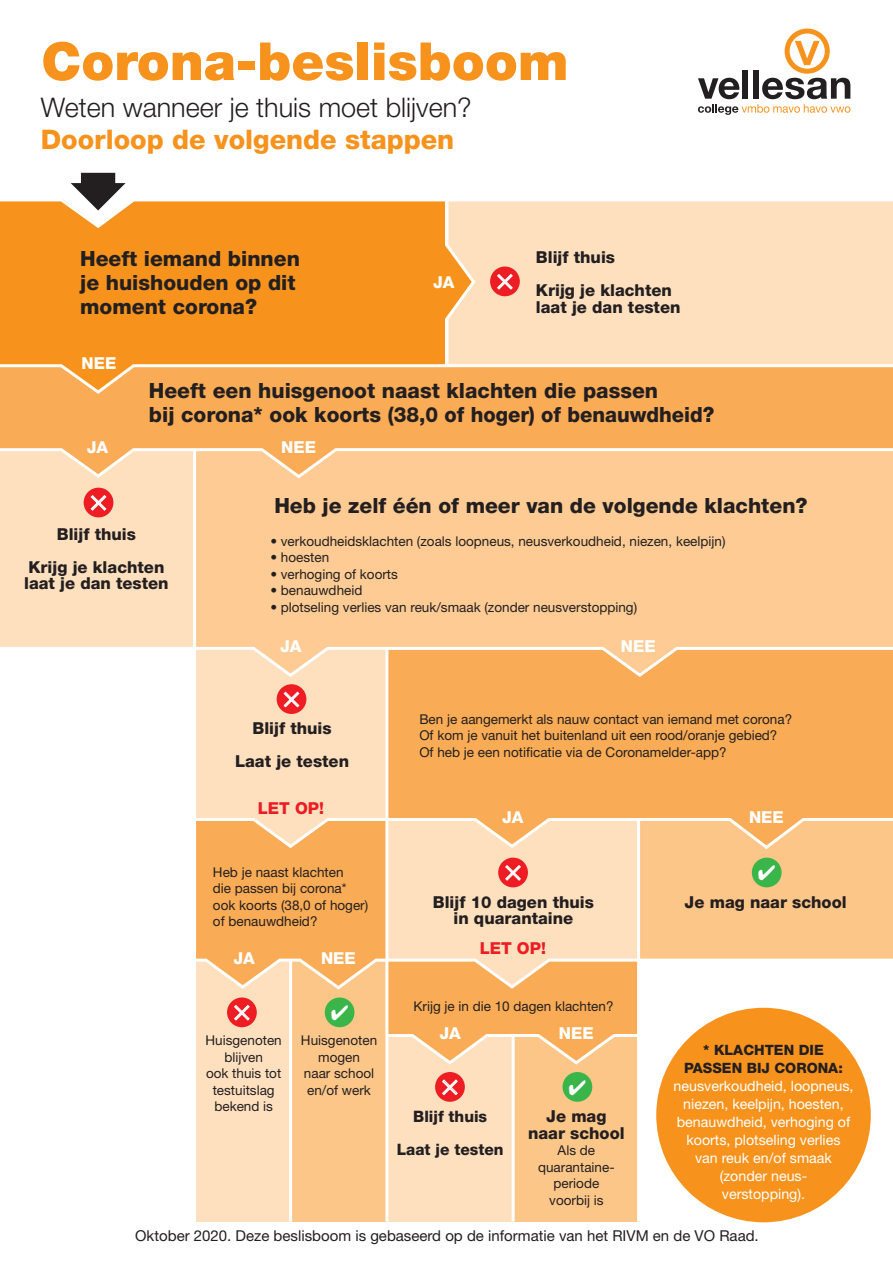
<style>
.page{position:relative;width:893px;height:1263px;background:#fff}
.page>*{position:absolute;margin:0;border:0;box-sizing:border-box;transform-origin:0 0}
.t1{font:70.2px "Arrow 7";color:#231f20}
.t2{font:900 52.5px "Helvetica Neue LT Std";color:#f7931d}
.t3{font:300 27px "Helvetica Neue LT Std";color:#231f20}
.t4{font:800 27px "Helvetica Neue LT Std";color:#f7931d}
.t5{font:800 21px/24px "Helvetica Neue LT Std";color:#231f20}
.t6{font:800 16.5px/33px "Helvetica Neue LT Std";color:#231f20;text-align:center}
.t7{font:800 16.5px "Helvetica Neue LT Std";color:#fff}
.t8{font:800 16.5px "Helvetica Neue LT Std";color:#ee1d23}
.t9{font:800 15.75px/33px "Helvetica Neue LT Std";color:#231f20;text-align:center}
.t10{font:15px "Helvetica Neue LT Std";color:#231f20}
.t11{font:14.25px/18px "Helvetica Neue LT Std";color:#fff;text-align:center}
.t12{font:800 14.25px/18px "Helvetica Neue LT Std";color:#231f20;text-align:center}
.t13{font:13.5px/16.5px "Helvetica Neue LT Std";color:#231f20;text-align:center}
</style>
<div class="page">
<div style="left:513px;top:1021px;width:126px;height:201px;background:#fdc689"></div>
<div style="left:387px;top:1033px;width:126px;height:189px;background:#fee0bf"></div>
<div style="left:435px;top:1072px;width:30px;height:30px;background:#ee1d23;border-radius:50%"></div>
<div style="left:562px;top:1072px;width:30px;height:30px;background:#3ab54a;border-radius:50%"></div>
<div style="left:388px;top:679px;width:505px;height:137px;background:#faab55"></div>
<div style="left:195px;top:958px;width:96px;height:264px;background:#fee0bf"></div>
<div style="left:291px;top:958px;width:96px;height:264px;background:#fdc689"></div>
<div style="left:196px;top:679px;width:189px;height:137px;background:#fee0bf"></div>
<div style="left:277px;top:684px;width:29px;height:30px;background:#ee1d23;border-radius:50%"></div>
<div style="left:0;top:426px;width:195px;height:223px;background:#fee0bf"></div>
<div style="left:196px;top:480px;width:697px;height:165px;background:#fdcb93"></div>
<div style="left:84px;top:488px;width:29px;height:29px;background:#ee1d23;border-radius:50%"></div>
<div style="left:0;top:396px;width:893px;height:51px;background:#faab55"></div>
<svg style="left:698px;top:29px;width:152px;height:86px"></svg>
<div style="left:656px;top:1008px;width:215px;height:214px;background:#f7931d;border-radius:50%"></div>
<svg style="left:0;top:447px;width:893px;height:33px"></svg>
<svg style="left:0;top:645px;width:893px;height:34px"></svg>
<hr style="left:193px;top:449px;width:3px;height:773px;background:#fff">
<hr style="left:385px;top:648px;width:3px;height:574px;background:#fff">
<hr style="left:289px;top:960px;width:3px;height:262px;background:#fff">
<hr style="left:512px;top:1035px;width:3px;height:187px;background:#fff">
<hr style="left:637px;top:819px;width:3px;height:403px;background:#fff">
<svg style="left:442px;top:1079px;width:16px;height:16px"></svg>
<svg style="left:283px;top:691px;width:17px;height:17px"></svg>
<svg style="left:90px;top:495px;width:17px;height:16px"></svg>
<svg style="left:0;top:199px;width:893px;height:197px;background:#fab86e"></svg>
<svg style="left:196px;top:816px;width:697px;height:250px"></svg>
<h2 class="t2" style="left:41px;top:30px;width:528px">Corona-beslisboom</h2>
<h3 class="t3" style="left:41px;top:91px;width:433px">Weten wanneer je thuis moet blijven?</h3>
<h3 class="t4" style="left:41px;top:124px;width:415px">Doorloop de volgende stappen</h3>
<h1 class="t1" style="left:126px;top:238px;width:63px;rotate:-180deg">A</h1>
<h3 class="t5" style="left:80px;top:247px;width:221px">Heeft iemand binnen je huishouden op dit moment corona?</h3>
<p class="t7" style="left:82px;top:353px;width:36px">NEE</p>
<p class="t7" style="left:433px;top:272px;width:23px">JA</p>
<p class="t6" style="left:536px;top:241px;width:137px;text-align:left">Blijf thuis<br>Krijg je klachten</p>
<p class="t6" style="left:536px;top:290px;width:146px">laat je dan testen</p>
<p class="t7" style="left:87px;top:437px;width:23px">JA</p>
<h3 class="t5" style="left:149px;top:378px;width:567px">Heeft een huisgenoot naast klachten die passen<br>bij corona* ook koorts (38,0 of hoger) of benauwdheid?</h3>
<p class="t7" style="left:281px;top:437px;width:36px">NEE</p>
<p class="t6" style="left:28px;top:517px;width:137px">Blijf thuis<br>Krijg je klachten</p>
<p class="t6" style="left:24px;top:567px;width:146px">laat je dan testen</p>
<h3 class="t5" style="left:274px;top:493px;width:535px">Heb je zelf één of meer van de volgende klachten?</h3>
<p class="t13" style="left:270px;top:532px;width:457px">• verkoudheidsklachten (zoals loopneus, neusverkoudheid, niezen, keelpijn)</p>
<p class="t13" style="left:270px;top:549px;width:60px">• hoesten</p>
<p class="t13" style="left:270px;top:565px;width:129px">• verhoging of koorts</p>
<p class="t13" style="left:270px;top:582px;width:94px">• benauwdheid</p>
<p class="t13" style="left:270px;top:598px;width:368px">• plotseling verlies van reuk/smaak (zonder neusverstopping)</p>
<p class="t7" style="left:280px;top:637px;width:23px">JA</p>
<p class="t7" style="left:621px;top:637px;width:36px">NEE</p>
<p class="t6" style="left:235px;top:712px;width:115px">Blijf thuis<br>Laat je testen</p>
<p class="t8" style="left:258px;top:798px;width:68px">LET OP!</p>
<p class="t13" style="left:213px;top:863px;width:157px;text-align:left">Heb je naast klachten<br>die passen bij corona* ook koorts (38,0 of hoger) of benauwdheid?</p>
<p class="t7" style="left:233px;top:948px;width:23px">JA</p>
<p class="t7" style="left:321px;top:948px;width:36px">NEE</p>
<p class="t13" style="left:206px;top:1032px;width:78px">Huisgenoten blijven<br>ook thuis tot testuitslag bekend is</p>
<p class="t13" style="left:301px;top:1032px;width:78px">Huisgenoten mogen<br>naar school en/of werk</p>
<p class="t13" style="left:419px;top:710px;width:374px;text-align:left">Ben je aangemerkt als nauw contact van iemand met corona?<br>Of kom je vanuit het buitenland uit een rood/oranje gebied?<br>Of heb je een notificatie via de Coronamelder-app?</p>
<p class="t7" style="left:502px;top:807px;width:23px">JA</p>
<p class="t6" style="left:433px;top:893px;width:163px;line-height:16.5px">Blijf 10 dagen thuis in quarantaine</p>
<p class="t8" style="left:480px;top:938px;width:68px">LET OP!</p>
<p class="t13" style="left:413px;top:998px;width:202px">Krijg je in die 10 dagen klachten?</p>
<p class="t7" style="left:439px;top:1023px;width:23px">JA</p>
<p class="t7" style="left:559px;top:1023px;width:36px">NEE</p>
<p class="t9" style="left:397px;top:1099px;width:108px">Blijf thuis<br>Laat je testen</p>
<p class="t6" style="left:528px;top:1108px;width:98px;line-height:16.5px">Je mag naar school</p>
<p class="t13" style="left:538px;top:1142px;width:78px">Als de quarantaine&shy;periode voorbij is</p>
<p class="t7" style="left:749px;top:807px;width:36px">NEE</p>
<p class="t6" style="left:685px;top:885px;width:163px">Je mag naar school</p>
<p class="t12" style="left:684px;top:1041px;width:160px">* KLACHTEN DIE<br>PASSEN BIJ CORONA:</p>
<p class="t11" style="left:674px;top:1077px;width:181px">neusverkoudheid, loopneus, niezen, keelpijn, hoesten, benauwdheid, verhoging of koorts, plotseling verlies van reuk en/of smaak (zonder neus-<br>verstopping).</p>
<p class="t10" style="left:135px;top:1227px;width:625px">Oktober 2020. Deze beslisboom is gebaseerd op de informatie van het RIVM en de VO Raad.</p>
</div>
